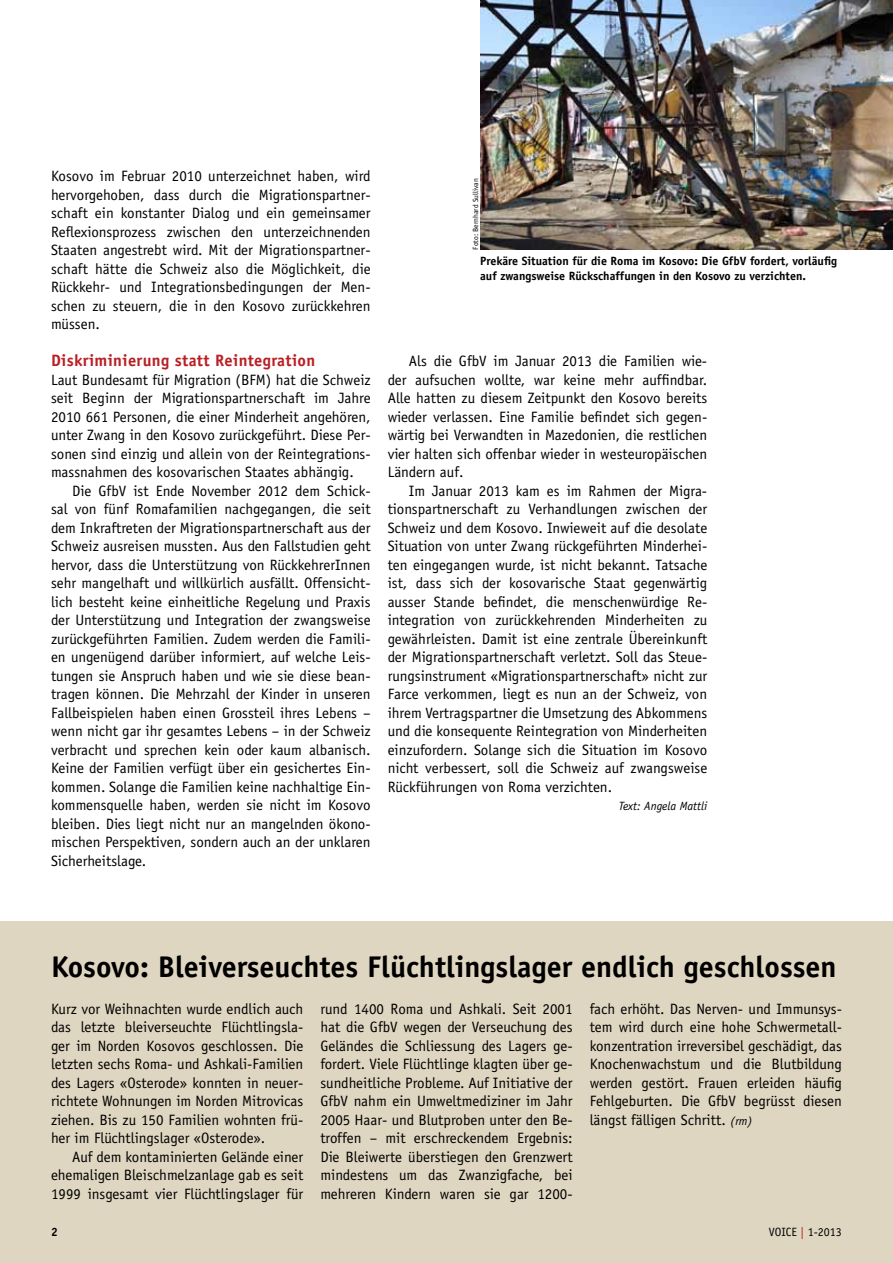
<style>
.page{position:relative;width:893px;height:1263px;background:#fff}
.page>*{position:absolute;margin:0;border:0;box-sizing:border-box;transform-origin:0 0}
.t1{font:700 30px "Officina Sans Std";color:#000}
.t2{font:700 16.5px "Officina Sans Std";letter-spacing:.02em;color:#b92025}
.t3{font:15px/18.5px "Officina Sans Std";color:#000;text-align:justify}
.t4{font:700 12px/15px "Officina Sans Std";color:#000}
.t5{font:italic 12px "Officina Sans Std";color:#000}
.t6{font:12px "Officina Sans Std";color:#000}
.t7{font:7.5px "Officina Sans Std";color:#000}
.s1{font-style:italic;font-size:12px}
.s2{color:#b82025}
</style>
<div class="page">
<div style="left:0;top:921px;width:893px;height:342px;background:#dfd6c1"></div>
<img style="left:480px;top:0;width:413px;height:250px">
<p class="t3" style="left:51px;top:167px;width:321px">Kosovo im Februar 2010 unterzeichnet haben, wird hervorgehoben, dass durch die Migrationspartner&shy;schaft ein konstanter Dialog und ein gemeinsamer Reflexionsprozess zwischen den unterzeichnenden Staaten angestrebt wird. Mit der Migrationspartner&shy;schaft hätte die Schweiz also die Möglichkeit, die Rückkehr- und Integrationsbedingungen der Men&shy;schen zu steuern, die in den Kosovo zurückkehren müssen.</p>
<p class="t2" style="left:51px;top:350px;width:266px">Diskriminierung statt Reintegration</p>
<p class="t3" style="left:51px;top:370px;width:321px">Laut Bundesamt für Migration (BFM) hat die Schweiz seit Beginn der Migrationspartnerschaft im Jahre 2010 661 Personen, die einer Minderheit angehören, unter Zwang in den Kosovo zurückgeführt. Diese Per&shy;sonen sind einzig und allein von der Reintegrations&shy;massnahmen des kosovarischen Staates abhängig.</p>
<p class="t3" style="left:51px;top:481px;width:321px;text-indent:21px">Die GfbV ist Ende November 2012 dem Schick&shy;sal von fünf Romafamilien nachgegangen, die seit dem Inkraftreten der Migrationspartnerschaft aus der Schweiz ausreisen mussten. Aus den Fallstudien geht hervor, dass die Unterstützung von RückkehrerInnen sehr mangelhaft und willkürlich ausfällt. Offensicht&shy;lich besteht keine einheitliche Regelung und Praxis der Unterstützung und Integration der zwangsweise zurückgeführten Familien. Zudem werden die Famili&shy;en ungenügend darüber informiert, auf welche Leis&shy;tungen sie Anspruch haben und wie sie diese bean&shy;tragen können. Die Mehrzahl der Kinder in unseren Fallbeispielen haben einen Grossteil ihres Lebens – wenn nicht gar ihr gesamtes Lebens – in der Schweiz verbracht und sprechen kein oder kaum albanisch.<br>Keine der Familien verfügt über ein gesichertes Ein&shy;kommen. Solange die Familien keine nachhaltige Ein&shy;kommensquelle haben, werden sie nicht im Kosovo bleiben. Dies liegt nicht nur an mangelnden ökono&shy;mischen Perspektiven, sondern auch an der unklaren Sicherheitslage.</p>
<p class="t7" style="left:471px;top:250px;width:73px;rotate:-90deg">Foto: Bernhard Sullivan</p>
<p class="t4" style="left:480px;top:253px;width:358px">Prekäre Situation für die Roma im Kosovo: Die GfbV fordert, vorläufig auf zwangsweise Rückschaffungen in den Kosovo zu verzichten.</p>
<p class="t3" style="left:388px;top:352px;width:321px;text-indent:21px">Als die GfbV im Januar 2013 die Familien wie&shy;der aufsuchen wollte, war keine mehr auffindbar.<br>Alle hatten zu diesem Zeitpunkt den Kosovo bereits wieder verlassen. Eine Familie befindet sich gegen&shy;wärtig bei Verwandten in Mazedonien, die restlichen vier halten sich offenbar wieder in westeuropäischen Ländern auf.</p>
<p class="t3" style="left:388px;top:481px;width:321px;text-indent:21px">Im Januar 2013 kam es im Rahmen der Migra&shy;tionspartnerschaft zu Verhandlungen zwischen der Schweiz und dem Kosovo. Inwieweit auf die desolate Situation von unter Zwang rückgeführten Minderhei&shy;ten eingegangen wurde, ist nicht bekannt. Tatsache ist, dass sich der kosovarische Staat gegenwärtig ausser Stande befindet, die menschenwürdige Re&shy;integration von zurückkehrenden Minderheiten zu gewährleisten. Damit ist eine zentrale Übereinkunft der Migrationspartnerschaft verletzt. Soll das Steue&shy;rungsinstrument «Migrationspartnerschaft» nicht zur Farce verkommen, liegt es nun an der Schweiz, von ihrem Vertragspartner die Umsetzung des Abkommens und die konsequente Reintegration von Minderheiten einzufordern. Solange sich die Situation im Kosovo nicht verbessert, soll die Schweiz auf zwangsweise Rückführungen von Roma verzichten.</p>
<p class="t5" style="left:619px;top:799px;width:90px">Text: Angela Mattli</p>
<h1 class="t1" style="left:51px;top:948px;width:787px">Kosovo: Bleiverseuchtes Flüchtlingslager endlich geschlossen</h1>
<p class="t3" style="left:51px;top:999px;width:254px">Kurz vor Weihnachten wurde endlich auch das letzte bleiverseuchte Flüchtlingsla&shy;ger im Norden Kosovos geschlossen. Die letzten sechs Roma- und Ashkali-Familien des Lagers «Osterode» konnten in neuer&shy;richtete Wohnungen im Norden Mitrovicas ziehen. Bis zu 150 Familien wohnten frü&shy;her im Flüchtlingslager «Osterode».</p>
<p class="t3" style="left:51px;top:1147px;width:254px;text-indent:21px">Auf dem kontaminierten Gelände einer ehemaligen Bleischmelzanlage gab es seit 1999 insgesamt vier Flüchtlingslager für</p>
<p class="t3" style="left:320px;top:999px;width:254px">rund 1400 Roma und Ashkali. Seit 2001 hat die GfbV wegen der Verseuchung des Geländes die Schliessung des Lagers ge&shy;fordert. Viele Flüchtlinge klagten über ge&shy;sundheitliche Probleme. Auf Initiative der GfbV nahm ein Umweltmediziner im Jahr 2005 Haar- und Blutproben unter den Be&shy;troffen – mit erschreckendem Ergebnis:<br>Die Bleiwerte überstiegen den Grenzwert mindestens um das Zwanzigfache, bei mehreren Kindern waren sie gar 1200-</p>
<p class="t3" style="left:590px;top:999px;width:254px">fach erhöht. Das Nerven- und Immunsys&shy;tem wird durch eine hohe Schwermetall&shy;konzentration irreversibel geschädigt, das Knochenwachstum und die Blutbildung werden gestört. Frauen erleiden häufig Fehlgeburten. Die GfbV begrüsst diesen längst fälligen Schritt. <span class="s1">(rm)</span></p>
<p class="t4" style="left:51px;top:1224px;width:8px">2</p>
<p class="t6" style="left:769px;top:1224px;width:74px">VOICE <span class="s2">|</span> 1-2013</p>
</div>
